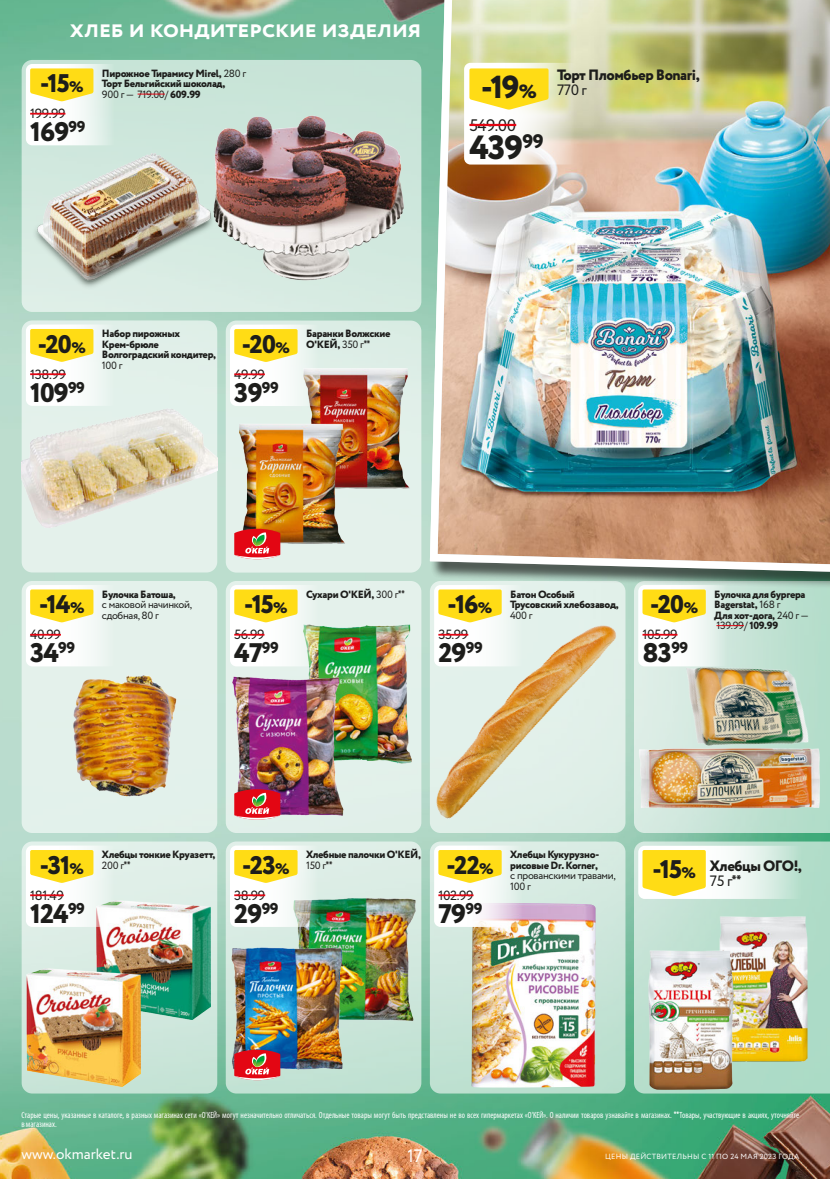
<style>
.page{position:relative;width:830px;height:1179px;background:#fff}
.page>*{position:absolute;margin:0;border:0;box-sizing:border-box;transform-origin:0 0}
.t1{font:800 33.6px "Circe";color:#1d1d1b}
.t2{font:800 31.8px "Circe";color:#1d1d1b}
.t3{font:800 26.85px "Circe";letter-spacing:-.03em;color:#1d1d1b}
.t4{font:800 25.5px "Circe";letter-spacing:-.04em;color:#1d1d1b}
.t5{font:700 24px "Circe";color:#fff}
.t6{font:18px "Circe";color:#fff}
.t7{font:16.65px "Circe";color:#1d1d1b}
.t8{font:800 15px/15px "Circe";letter-spacing:-.03em;color:#1d1d1b}
.t9{font:15px "Circe";color:#fff}
.t10{font:15px "Circe";color:#1d1d1b}
.t11{font:13.35px "Circe";letter-spacing:-.03em;color:#1d1d1b}
.t12{font:800 10.5px/10.5px "Circe";letter-spacing:-.03em;color:#1d1d1b}
.t13{font:10.5px/10.5px "Circe";letter-spacing:-.03em;color:#1d1d1b}
.t14{font:condensed 9px/9px "Myriad Pro";color:#fff;scale:.95 1}
.t15{font:7.5px "Circe";letter-spacing:.03em;color:#fff}
.s1{font-size:15.3px}
.s2{font-weight:400}
.s3{font-size:19.2px}
.s4{font-family:"PT Sans";font-weight:700;font-stretch:condensed}
.s5{font-family:"PT Sans";font-weight:700}
</style>
<div class="page">
<img style="left:0;top:0;width:830px;height:1179px">
<svg style="left:226px;top:841px;width:195px;height:252px;background:#d2e9df"></svg>
<img style="left:328px;top:884px;width:93px;height:169px">
<img style="left:226px;top:890px;width:132px;height:203px">
<svg style="left:234px;top:1049px;width:46px;height:31px"></svg>
<svg style="left:230px;top:845px;width:98px;height:82px"></svg>
<hr style="left:234px;top:894px;width:31px;height:2px;background:#e30613">
<svg style="left:234px;top:850px;width:64px;height:33px;background:#fee034"></svg>
<div style="left:226px;top:581px;width:195px;height:252px;background:#e3f1eb;border-radius:11px"></div>
<img style="left:328px;top:624px;width:84px;height:140px">
<img style="left:226px;top:646px;width:130px;height:187px">
<svg style="left:234px;top:789px;width:46px;height:30px"></svg>
<img style="left:230px;top:585px;width:98px;height:81px;border-radius:6px">
<hr style="left:234px;top:634px;width:30px;height:1px;background:#e30613">
<svg style="left:234px;top:589px;width:64px;height:33px;background:#fee034"></svg>
<div style="left:430px;top:841px;width:195px;height:252px;background:linear-gradient(to bottom,#dbece5,#bbdfcf);border-radius:11px"></div>
<img style="left:471px;top:903px;width:125px;height:185px">
<svg style="left:434px;top:845px;width:98px;height:82px"></svg>
<hr style="left:438px;top:894px;width:35px;height:2px;background:#e30613">
<svg style="left:438px;top:850px;width:64px;height:33px;background:#fee034"></svg>
<div style="left:22px;top:841px;width:195px;height:252px;background:linear-gradient(to bottom,#e6f1ec,#c6e3d6);border-radius:11px"></div>
<img style="left:97px;top:900px;width:114px;height:119px">
<img style="left:26px;top:968px;width:115px;height:118px">
<svg style="left:26px;top:845px;width:98px;height:82px"></svg>
<hr style="left:30px;top:894px;width:34px;height:2px;background:#e30613">
<svg style="left:30px;top:850px;width:63px;height:33px;background:#fee032"></svg>
<svg style="left:634px;top:841px;width:196px;height:252px;background:#b6ddcb"></svg>
<img style="left:720px;top:916px;width:87px;height:145px">
<img style="left:648px;top:950px;width:85px;height:139px">
<svg style="left:638px;top:845px;width:180px;height:54px"></svg>
<svg style="left:639px;top:847px;width:70px;height:52px"></svg>
<div style="left:22px;top:581px;width:195px;height:252px;background:#e4f1eb;border-radius:11px"></div>
<img style="left:26px;top:662px;width:191px;height:164px">
<div style="left:26px;top:585px;width:98px;height:81px;background:linear-gradient(to right,#fffafd,#e8f5f0);border-radius:6px"></div>
<hr style="left:30px;top:634px;width:31px;height:1px;background:#e30613">
<svg style="left:30px;top:589px;width:63px;height:33px;background:#fee032"></svg>
<img style="left:430px;top:581px;width:195px;height:252px">
<div style="left:434px;top:585px;width:98px;height:81px;background:linear-gradient(to right,#fffafd,#e7f5f0);border-radius:6px"></div>
<hr style="left:438px;top:634px;width:30px;height:1px;background:#e30613">
<svg style="left:438px;top:589px;width:64px;height:33px;background:#fee034"></svg>
<svg style="left:634px;top:589px;width:196px;height:244px;background:#c6e4d6"></svg>
<img style="left:634px;top:740px;width:196px;height:72px">
<img style="left:662px;top:635px;width:168px;height:147px">
<div style="left:638px;top:585px;width:98px;height:81px;background:linear-gradient(to right,#fffdff,#d7ede4);border-radius:6px"></div>
<hr style="left:642px;top:634px;width:35px;height:1px;background:#e30613">
<svg style="left:642px;top:589px;width:64px;height:33px;background:#fee034"></svg>
<svg style="left:716px;top:625px;width:28px;height:1px"></svg>
<div style="left:22px;top:320px;width:195px;height:252px;background:#e3f1eb;border-radius:11px"></div>
<img style="left:22px;top:409px;width:195px;height:119px">
<div style="left:26px;top:324px;width:98px;height:82px;background:linear-gradient(to right,#fff,#e5f2ec);border-radius:6px"></div>
<hr style="left:30px;top:373px;width:36px;height:2px;background:#e30613">
<svg style="left:30px;top:329px;width:63px;height:33px;background:#fee032"></svg>
<div style="left:431px;top:0;width:399px;height:589px;background:#1d1d1b;opacity:.48"></div>
<img style="left:426px;top:0;width:404px;height:576px">
<div style="left:226px;top:320px;width:195px;height:252px;background:#e3f1eb;border-radius:11px"></div>
<img style="left:310px;top:368px;width:100px;height:121px">
<img style="left:239px;top:414px;width:121px;height:138px">
<svg style="left:234px;top:529px;width:46px;height:30px"></svg>
<svg style="left:230px;top:324px;width:98px;height:82px;fill:#f7faf8"></svg>
<hr style="left:234px;top:373px;width:31px;height:2px;background:#e30613">
<svg style="left:234px;top:329px;width:64px;height:33px;background:#fee034"></svg>
<div style="left:22px;top:60px;width:399px;height:252px;background:linear-gradient(to right,#d8ece3,#cae4d9);border-radius:11px"></div>
<img style="left:22px;top:137px;width:218px;height:160px">
<img style="left:205px;top:111px;width:204px;height:169px">
<div style="left:26px;top:64px;width:98px;height:81px;background:linear-gradient(to right,#fff,#d2e9df);border-radius:6px"></div>
<hr style="left:30px;top:113px;width:35px;height:2px;background:#e30613">
<svg style="left:30px;top:68px;width:63px;height:33px;background:#fee032"></svg>
<svg style="left:138px;top:94px;width:27px;height:1px"></svg>
<svg style="left:464px;top:63px;width:122px;height:101px"></svg>
<hr style="left:469px;top:124px;width:47px;height:2px;background:#e30613">
<svg style="left:469px;top:68px;width:80px;height:42px;background:#fee036"></svg>
<h3 class="t5" style="left:70px;top:13px;width:353px">хлеб и кондитерские изделия</h3>
<h3 class="t4" style="left:40px;top:66px;width:45px">-15<span class="s1">%</span></h3>
<p class="t12" style="left:102px;top:68px;width:146px">Пирожное Тирамису Mirel, <span class="s2">280 г<br></span>Торт Бельгийский шоколад,<br><span class="s2">900 г — 719.00/</span> 609.99</p>
<p class="t11" style="left:30px;top:105px;width:37px">199.99</p>
<h3 class="t3" style="left:30px;top:114px;width:57px">169<sup>99</sup></h3>
<h2 class="t2" style="left:481px;top:66px;width:57px">-19<span class="s3">%</span></h2>
<h3 class="t8" style="left:557px;top:68px;width:144px">Торт Пломбьер Bonari,</h3>
<h3 class="t10" style="left:557px;top:80px;width:32px">770 г</h3>
<h3 class="t7" style="left:469px;top:114px;width:48px">549.00</h3>
<h1 class="t1" style="left:469px;top:125px;width:76px">439<sup>99</sup></h1>
<h3 class="t4" style="left:38px;top:327px;width:50px">-20<span class="s1">%</span></h3>
<p class="t12" style="left:102px;top:329px;width:116px">Набор пирожных<br>Крем-брюле<br>Волгоградский кондитер,</p>
<p class="t13" style="left:102px;top:360px;width:22px">100 г</p>
<p class="t11" style="left:30px;top:365px;width:37px">138.99</p>
<h3 class="t4" style="left:242px;top:327px;width:50px">-20<span class="s1">%</span></h3>
<p class="t12" style="left:306px;top:329px;width:86px">Баранки Волжские<br>О'КЕЙ, <span class="s2">350 г</span><span class="s4">**</span></p>
<p class="t11" style="left:234px;top:365px;width:32px">49.99</p>
<h3 class="t3" style="left:30px;top:374px;width:56px">109<sup>99</sup></h3>
<h3 class="t3" style="left:234px;top:374px;width:46px">39<sup>99</sup></h3>
<h3 class="t4" style="left:39px;top:587px;width:47px">-14<span class="s1">%</span></h3>
<p class="t11" style="left:30px;top:626px;width:32px">40.99</p>
<p class="t12" style="left:102px;top:589px;width:75px">Булочка Батоша,</p>
<p class="t13" style="left:102px;top:599px;width:92px">с маковой начинкой, сдобная, 80 г</p>
<h3 class="t4" style="left:244px;top:587px;width:45px">-15<span class="s1">%</span></h3>
<p class="t11" style="left:234px;top:626px;width:32px">56.99</p>
<p class="t12" style="left:306px;top:589px;width:100px">Сухари О'КЕЙ, <span class="s2">300 г</span><span class="s4">**</span></p>
<h3 class="t4" style="left:448px;top:587px;width:46px">-16<span class="s1">%</span></h3>
<p class="t12" style="left:510px;top:589px;width:110px">Батон Особый<br>Трусовский хлебозавод,</p>
<p class="t13" style="left:510px;top:610px;width:24px">400 г</p>
<p class="t11" style="left:438px;top:626px;width:31px">35.99</p>
<h3 class="t4" style="left:650px;top:587px;width:50px">-20<span class="s1">%</span></h3>
<p class="t12" style="left:714px;top:589px;width:96px">Булочка для бургера<br>Bagerstat, <span class="s2">168 г<br></span>Для хот-дога, <span class="s2">240 г —<br>139.99/</span> 109.99</p>
<p class="t11" style="left:642px;top:626px;width:36px">105.99</p>
<h3 class="t3" style="left:30px;top:635px;width:47px">34<sup>99</sup></h3>
<h3 class="t3" style="left:234px;top:635px;width:46px">47<sup>99</sup></h3>
<h3 class="t3" style="left:438px;top:635px;width:46px">29<sup>99</sup></h3>
<h3 class="t3" style="left:642px;top:635px;width:47px">83<sup>99</sup></h3>
<h3 class="t4" style="left:40px;top:847px;width:46px">-31<span class="s1">%</span></h3>
<p class="t12" style="left:102px;top:850px;width:115px">Хлебцы тонкие Круазетт,<br><span class="s2">200 г</span><span class="s4">**</span></p>
<p class="t11" style="left:30px;top:886px;width:35px">181.49</p>
<h3 class="t4" style="left:242px;top:847px;width:49px">-23<span class="s1">%</span></h3>
<p class="t12" style="left:306px;top:850px;width:116px">Хлебные палочки О'КЕЙ,<br><span class="s2">150 г</span><span class="s4">**</span></p>
<p class="t11" style="left:234px;top:886px;width:32px">38.99</p>
<h3 class="t4" style="left:446px;top:847px;width:49px">-22<span class="s1">%</span></h3>
<p class="t12" style="left:510px;top:850px;width:91px">Хлебцы Кукурузно&shy;рисовые Dr. Korner,</p>
<p class="t13" style="left:510px;top:870px;width:107px">с прованскими травами,<br>100 г</p>
<p class="t11" style="left:438px;top:886px;width:37px">102.99</p>
<h3 class="t4" style="left:652px;top:852px;width:45px">-15<span class="s1">%</span></h3>
<h3 class="t8" style="left:710px;top:859px;width:94px">Хлебцы ОГО!,<br><span class="s2">75 г</span><span class="s4">**</span></h3>
<h3 class="t3" style="left:30px;top:895px;width:56px">124<sup>99</sup></h3>
<h3 class="t3" style="left:234px;top:895px;width:46px">29<sup>99</sup></h3>
<h3 class="t3" style="left:438px;top:895px;width:46px">79<sup>99</sup></h3>
<p class="t14" style="left:22px;top:1110px;width:820px">Старые цены, указанные в каталоге, в разных магазинах сети «О'КЕЙ» могут незначительно отличаться. Отдельные товары могут быть представлены не во всех гипермаркетах «О'КЕЙ». О наличии товаров узнавайте в магазинах. <span class="s5">**</span>Товары, участвующие в акциях, уточняйте в магазинах.</p>
<h3 class="t9" style="left:22px;top:1144px;width:113px">www.okmarket.ru</h3>
<h3 class="t6" style="left:407px;top:1143px;width:17px">17</h3>
<p class="t15" style="left:605px;top:1151px;width:196px">ЦЕНЫ ДЕЙСТВИТЕЛЬНЫ с 11 по 24 мая 2023 ГОДА</p>
</div>
